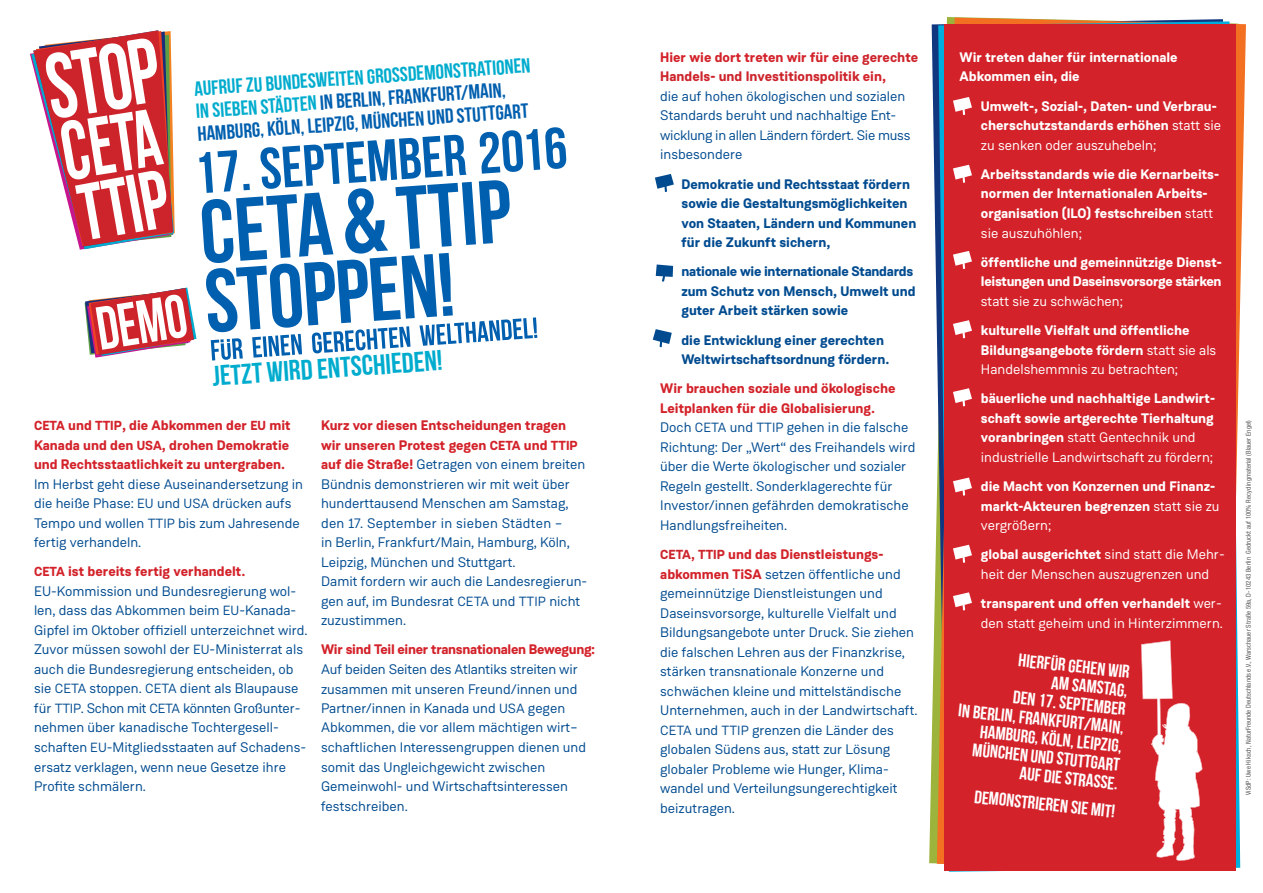
<style>
.page{position:relative;width:1263px;height:893px;background:#fff}
.page>*{position:absolute;margin:0;border:0;box-sizing:border-box;transform-origin:0 0}
.t1{font:89.4px/69.3px "Bebas Neue";color:#005fae}
.t2{font:58.2px "Bebas Neue";color:#005fae}
.t3{font:28.35px "Bebas Neue";color:#00acce}
.t4{font:20.55px/22.5px "Bebas Neue";color:#005fae}
.t5{font:18.15px/18.8px "Bebas Neue";color:#fff;text-align:right}
.t6{font:13.8px/19.5px "Weissenhof Grotesk";color:#004b90}
.t7{font:700 13.8px/19.5px "Weissenhof Grotesk";color:#fff}
.t8{font:700 13.8px/19.5px "Weissenhof Grotesk";color:#004b90}
.t9{font:13.8px/19.5px "Weissenhof Grotesk";color:#fff}
.t10{font:700 13.8px/19.5px "Weissenhof Grotesk";letter-spacing:-.02em;color:#d3222a;text-align:justify}
.t11{font:700 13.8px/19.5px "Weissenhof Grotesk";letter-spacing:-.02em;color:#fff}
.t12{font:condensed 6.75px "Helvetica Neue LT Std";letter-spacing:.01em;color:#58595b}
.s1{color:#00acce}
.s2{font-family:"Helvetica Neue LT Std";font-weight:700;font-stretch:condensed}
.s3{font-size:13.05px}
.s4{font-size:13.35px}
.s5{font-weight:700;font-size:13.05px;color:#d3222a}
.s6{font-weight:700;color:#d3222a}
.s7{font-weight:700;color:#cd242b}
.s8{font-weight:700;font-size:13.05px;color:#cd242b}
.s9{font-weight:400}
.s10{font-weight:700}
</style>
<div class="page">
<svg style="left:937px;top:18px;width:309px;height:850px"></svg>
<svg style="left:938px;top:21px;width:302px;height:851px;background:#90847b"></svg>
<div style="left:945px;top:25px;width:291px;height:846px;background:#d3222a"></div>
<svg style="left:211px;top:317px;width:326px;height:44px"></svg>
<svg style="left:655px;top:174px;width:19px;height:18px"></svg>
<svg style="left:953px;top:97px;width:19px;height:18px"></svg>
<svg style="left:953px;top:165px;width:19px;height:18px"></svg>
<svg style="left:953px;top:251px;width:19px;height:18px"></svg>
<svg style="left:953px;top:320px;width:19px;height:18px"></svg>
<svg style="left:953px;top:388px;width:19px;height:18px"></svg>
<svg style="left:953px;top:477px;width:19px;height:19px"></svg>
<svg style="left:953px;top:545px;width:19px;height:18px"></svg>
<svg style="left:953px;top:592px;width:19px;height:18px"></svg>
<svg style="left:656px;top:264px;width:17px;height:18px"></svg>
<svg style="left:653px;top:329px;width:19px;height:18px"></svg>
<svg style="left:1141px;top:640px;width:61px;height:221px"></svg>
<svg style="left:30px;top:30px;width:145px;height:220px"></svg>
<img style="left:85px;top:287px;width:112px;height:71px">
<h3 class="t4" style="left:194px;top:77px;width:338px;rotate:-4deg"><span class="s1">Aufruf zu bundesweiten Großdemonstrationen in sieben Städten</span> in Berlin, Frankfurt/Main,<br>Hamburg, Köln, Leipzig, München und Stuttgart</h3>
<h2 class="t2" style="left:192px;top:142px;width:375px;rotate:-4deg">17. Septemb er 2016</h2>
<h1 class="t1" style="left:198px;top:197px;width:313px;rotate:-4deg">CET A<span class="s2">&amp;</span> TT IP<br>Stoppen!</h1>
<h3 class="t3" style="left:211px;top:361px;width:232px;rotate:-4deg">Jetzt wird entschieden!</h3>
<p class="t10" style="left:34px;top:416px;width:258px"><span class="s3">CETA</span> und <span class="s3">TTIP</span>, die Abkommen der <span class="s3">EU</span> mit Kanada und den <span class="s3">USA</span>, drohen Demokratie und Rechtsstaatlichkeit zu untergraben.</p>
<p class="t6" style="left:34px;top:474px;width:271px">Im Herbst geht diese Auseinandersetzung in die heiße Phase: <span class="s4">EU</span> und <span class="s4">USA</span> drücken aufs Tempo und wollen <span class="s4">TTIP</span> bis zum Jahresende fertig verhandeln.</p>
<p class="t6" style="left:34px;top:562px;width:275px"><span class="s5">CETA</span> <span class="s6">ist bereits fertig verhandelt.<br></span>EU-Kommission und Bundesregierung wol&shy;len, dass das Abkommen beim <span class="s4">EU</span>-Kanada-Gipfel im Oktober offiziell unterzeichnet wird.<br>Zuvor müssen sowohl der <span class="s4">EU</span>-Ministerrat als auch die Bundesregierung entscheiden, ob sie <span class="s4">CETA</span> stoppen. <span class="s4">CETA</span> dient als Blaupause für <span class="s4">TTIP</span>. Schon mit <span class="s4">CETA</span> könnten Großunter&shy;nehmen über kanadische Tochtergesell&shy;schaften <span class="s4">EU</span>-Mitgliedsstaaten auf Schadens&shy;ersatz verklagen, wenn neue Gesetze ihre Profite schmälern.</p>
<p class="t6" style="left:321px;top:416px;width:268px"><span class="s6">Kurz vor diesen Entscheidungen tragen wir unseren Protest gegen</span> <span class="s5">CETA</span> <span class="s6">und</span> <span class="s5">TTIP </span><span class="s6">auf die Straße!</span> Getragen von einem breiten Bündnis demonstrieren wir mit weit über hunderttausend Menschen am Samstag, den 17. September in sieben Städten –<br>in Berlin, Frankfurt/Main, Hamburg, Köln, Leipzig, München und Stuttgart.<br>Damit fordern wir auch die Landesregierun&shy;gen auf, im Bundesrat <span class="s4">CETA</span> und <span class="s4">TTIP</span> nicht zuzustimmen.</p>
<p class="t10" style="left:321px;top:640px;width:276px">Wir sind Teil einer transnationalen Bewegung:</p>
<p class="t6" style="left:321px;top:659px;width:266px">Auf beiden Seiten des Atlantiks streiten wir zusammen mit unseren Freund/innen und Partner/innen in Kanada und <span class="s4">USA</span> gegen Abkommen, die vor allem mächtigen wirt– schaftlichen Interessengruppen dienen und somit das Ungleichgewicht zwischen Gemeinwohl- und Wirtschaftsinteressen festschreiben.</p>
<p class="t6" style="left:660px;top:47px;width:259px"><span class="s6">Hier wie dort treten wir für e</span><span class="s7">ine gerechte Handels- und Investitionspolitik</span> <span class="s6">ein,<br></span>die auf hohen ökologischen und sozialen Standards beruht und nachhaltige Ent&shy;wicklung in allen Ländern fördert. Sie muss insbesondere</p>
<p class="t8" style="left:681px;top:174px;width:236px">Demokratie und Rechtsstaat fördern sowie die Gestaltungsmöglichkeiten von Staaten, Ländern und Kommunen für die Zukunft sichern,</p>
<p class="t8" style="left:681px;top:262px;width:236px">nationale wie internationale Standards zum Schutz von Mensch, Umwelt und guter Arbeit stärken sowie</p>
<p class="t8" style="left:681px;top:330px;width:210px">die Entwicklung einer gerechten<br>Weltwirtschaftsordnung fördern.</p>
<p class="t6" style="left:660px;top:379px;width:257px"><span class="s6">Wir brauchen soziale und ökologische Leitplanken für die Globalisierung.<br></span>Doch <span class="s4">CETA</span> und <span class="s4">TTIP</span> gehen in die falsche Richtung: Der „Wert“ des Freihandels wird über die Werte ökologischer und sozialer Regeln gestellt. Sonderklagerechte für Investor/innen gefährden demokratische Handlungsfreiheiten.</p>
<p class="t6" style="left:660px;top:544px;width:259px"><span class="s8">CETA, TTIP</span> <span class="s6">und das Dienstleistungs&shy;abkommen TiSA</span> setzen öffentliche und gemeinnützige Dienstleistungen und Daseinsvorsorge, kulturelle Vielfalt und Bildungsangebote unter Druck. Sie ziehen die falschen Lehren aus der Finanzkrise, stärken transnationale Konzerne und schwächen kleine und mittelständische Unternehmen, auch in der Landwirtschaft.<br><span class="s4">CETA</span> und <span class="s4">TTIP</span> grenzen die Länder des globalen Südens aus, statt zur Lösung globaler Probleme wie Hunger, Klima&shy;wandel und Verteilungsungerechtigkeit beizutragen.</p>
<p class="t7" style="left:960px;top:48px;width:220px">Wir treten daher für internationale<br>Abkommen ein, die</p>
<p class="t7" style="left:981px;top:96px;width:242px">Umwelt-, Sozial-, Daten- und Verbrau&shy;cherschutzstandards erhöhen <span class="s9">statt sie zu senken oder auszuhebeln;</span></p>
<p class="t7" style="left:981px;top:165px;width:240px">Arbeitsstandards wie die Kernarbeits&shy;normen der Internationalen Arbeits&shy;organisation (ILO) festschreiben <span class="s9">statt sie auszuhöhlen;</span></p>
<p class="t11" style="left:981px;top:252px;width:243px">öffentliche und gemeinnützige Dienst&shy;leistungen und Daseinsvorsorge stärken</p>
<p class="t9" style="left:981px;top:291px;width:144px">statt sie zu schwächen;</p>
<p class="t7" style="left:981px;top:321px;width:237px">kulturelle Vielfalt und öffentliche<br>Bildungsangebote fördern <span class="s9">statt sie als<br>Handelshemmnis zu betrachten;</span></p>
<p class="t7" style="left:981px;top:389px;width:236px">bäuerliche und nachhaltige Landwirt&shy;schaft sowie artgerechte Tierhaltung voranbringen <span class="s9">statt Gentechnik und industrielle Landwirtschaft zu fördern;</span></p>
<p class="t7" style="left:981px;top:477px;width:240px">die Macht von Konzernen und Finanz&shy;markt-Akteuren begrenzen <span class="s9">statt sie zu vergrößern;</span></p>
<p class="t9" style="left:981px;top:545px;width:245px"><span class="s10">global ausgerichtet</span> sind statt die Mehr&shy;heit der Menschen auszugrenzen und</p>
<p class="t9" style="left:981px;top:593px;width:244px"><span class="s10">transparent und offen verhandelt</span> wer&shy;den statt geheim und in Hinterzimmern.</p>
<h3 class="t5" style="left:965px;top:645px;width:168px;rotate:6deg">Hierfür gehen wir<br>am Samstag,<br>den 17. September<br>in Berlin, Frankfurt/Main,<br>Hamburg, Köln, Leipzig,<br>München und Stuttgart auf die Straße.</h3>
<h3 class="t5" style="left:975px;top:787px;width:143px;rotate:6deg">Demonstrieren Sie mit!</h3>
<p class="t12" style="left:1244px;top:795px;width:376px;rotate:-90deg">ViSdP: Uwe Hiksch, NaturFreunde Deutschlands e.V., Warschauer Straße 59a, D-10243 Berlin Gedruckt auf 100% Recyclingmaterial (Blauer Engel)</p>
</div>
